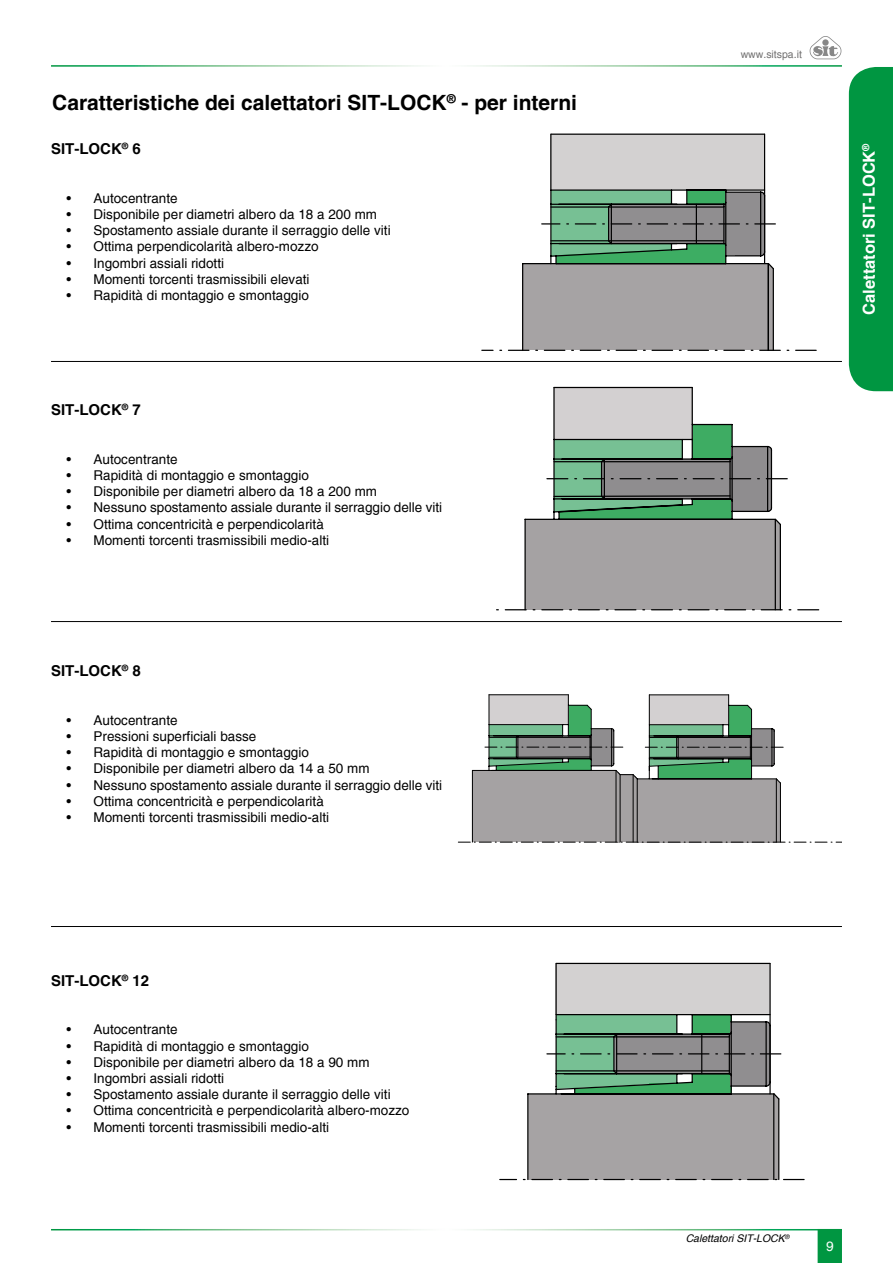
<style>
.page{position:relative;width:893px;height:1263px;background:#fff}
.page>*{position:absolute;margin:0;border:0;box-sizing:border-box;transform-origin:0 0}
.t1{font:700 21px "Helvetica";color:#000}
.t2{font:700 16.5px "Helvetica";color:#fff}
.t3{font:700 15px "Helvetica";color:#000}
.t4{font:13.5px "Helvetica";color:#000}
.t5{font:13.5px "Helvetica";color:#fff}
.t6{font:italic 10.5px "Helvetica";color:#000}
.t7{font:10.5px "Helvetica";color:#706f6f}
.t8{font:700 9.6px "Helvetica";color:#fff}
</style>
<div class="page">
<svg style="left:810px;top:36px;width:31px;height:23px"></svg>
<svg style="left:818px;top:1229px;width:24px;height:34px"></svg>
<div style="left:849px;top:67px;width:44px;height:324px;background:#009641"></div>
<div style="left:550px;top:134px;width:215px;height:56px;background:#d3d1d1"></div>
<hr style="left:550px;top:134px;width:1px;height:56px;background:#000">
<hr style="left:764px;top:134px;width:1px;height:129px;background:#000">
<hr style="left:551px;top:134px;width:213px;height:1px;background:#000">
<svg style="left:482px;top:189px;width:334px;height:162px"></svg>
<hr style="left:773px;top:269px;width:1px;height:81px;background:#000">
<hr style="left:768px;top:264px;width:1px;height:86px;background:#000">
<hr style="left:51px;top:361px;width:791px;height:1px;background:#000">
<hr style="left:777px;top:526px;width:3px;height:84px;background:#a5a2a3">
<hr style="left:774px;top:536px;width:3px;height:74px;background:#a5a2a3">
<svg style="left:524px;top:386px;width:252px;height:225px"></svg>
<hr style="left:554px;top:387px;width:138px;height:1px;background:#000">
<hr style="left:554px;top:461px;width:176px;height:1px;background:#000">
<svg style="left:553px;top:495px;width:178px;height:21px"></svg>
<hr style="left:775px;top:519px;width:1px;height:91px;background:#000">
<svg style="left:496px;top:609px;width:323px;height:1px"></svg>
<svg style="left:546px;top:478px;width:241px;height:1px"></svg>
<svg style="left:774px;top:518px;width:7px;height:21px"></svg>
<hr style="left:780px;top:524px;width:1px;height:86px;background:#000">
<hr style="left:51px;top:621px;width:791px;height:1px;background:#000">
<svg style="left:457px;top:694px;width:385px;height:149px"></svg>
<hr style="left:51px;top:926px;width:791px;height:1px;background:#000">
<div style="left:555px;top:963px;width:215px;height:51px;background:#d3d1d1"></div>
<hr style="left:555px;top:963px;width:2px;height:57px;background:#000">
<hr style="left:769px;top:963px;width:2px;height:131px;background:#000">
<hr style="left:556px;top:963px;width:214px;height:1px;background:#000">
<svg style="left:500px;top:1013px;width:304px;height:168px"></svg>
<h1 class="t1" style="left:52px;top:89px;width:526px">Caratteristiche dei calettatori SIT-LOCK<sup>®</sup> - per interni</h1>
<p class="t7" style="left:741px;top:48px;width:63px">www.sitspa.it</p>
<p class="t3" style="left:51px;top:140px;width:91px">SIT-LOCK<sup>®</sup> 6</p>
<p class="t8" style="left:860px;top:151px;width:9px;rotate:-90deg">®</p>
<p class="t4" style="left:67px;top:190px;width:113px">• Autocentrante</p>
<p class="t4" style="left:67px;top:206px;width:312px">• Disponibile per diametri albero da 18 a 200 mm</p>
<p class="t4" style="left:67px;top:223px;width:326px">• Spostamento assiale durante il serraggio delle viti</p>
<p class="t4" style="left:67px;top:239px;width:254px">• Ottima perpendicolarità albero-mozzo</p>
<p class="t4" style="left:67px;top:255px;width:159px">• Ingombri assiali ridotti</p>
<p class="t4" style="left:67px;top:271px;width:245px">• Momenti torcenti trasmissibili elevati</p>
<p class="t4" style="left:67px;top:287px;width:244px">• Rapidità di montaggio e smontaggio</p>
<p class="t2" style="left:859px;top:315px;width:166px;rotate:-90deg">Calettatori SIT-LOCK</p>
<p class="t3" style="left:51px;top:401px;width:91px">SIT-LOCK<sup>®</sup> 7</p>
<p class="t4" style="left:67px;top:451px;width:113px">• Autocentrante</p>
<p class="t4" style="left:67px;top:467px;width:244px">• Rapidità di montaggio e smontaggio</p>
<p class="t4" style="left:67px;top:484px;width:312px">• Disponibile per diametri albero da 18 a 200 mm</p>
<p class="t4" style="left:67px;top:500px;width:377px">• Nessuno spostamento assiale durante il serraggio delle viti</p>
<p class="t4" style="left:67px;top:516px;width:259px">• Ottima concentricità e perpendicolarità</p>
<p class="t4" style="left:67px;top:532px;width:264px">• Momenti torcenti trasmissibili medio-alti</p>
<p class="t3" style="left:51px;top:662px;width:91px">SIT-LOCK<sup>®</sup> 8</p>
<p class="t4" style="left:67px;top:712px;width:113px">• Autocentrante</p>
<p class="t4" style="left:67px;top:728px;width:191px">• Pressioni superficiali basse</p>
<p class="t4" style="left:67px;top:745px;width:244px">• Rapidità di montaggio e smontaggio</p>
<p class="t4" style="left:67px;top:761px;width:305px">• Disponibile per diametri albero da 14 a 50 mm</p>
<p class="t4" style="left:67px;top:777px;width:377px">• Nessuno spostamento assiale durante il serraggio delle viti</p>
<p class="t4" style="left:67px;top:793px;width:259px">• Ottima concentricità e perpendicolarità</p>
<p class="t4" style="left:67px;top:809px;width:264px">• Momenti torcenti trasmissibili medio-alti</p>
<p class="t3" style="left:51px;top:971px;width:100px">SIT-LOCK<sup>®</sup> 12</p>
<p class="t4" style="left:67px;top:1022px;width:113px">• Autocentrante</p>
<p class="t4" style="left:67px;top:1038px;width:244px">• Rapidità di montaggio e smontaggio</p>
<p class="t4" style="left:67px;top:1054px;width:305px">• Disponibile per diametri albero da 18 a 90 mm</p>
<p class="t4" style="left:67px;top:1070px;width:159px">• Ingombri assiali ridotti</p>
<p class="t4" style="left:67px;top:1087px;width:326px">• Spostamento assiale durante il serraggio delle viti</p>
<p class="t4" style="left:67px;top:1103px;width:344px">• Ottima concentricità e perpendicolarità albero-mozzo</p>
<p class="t4" style="left:67px;top:1119px;width:264px">• Momenti torcenti trasmissibili medio-alti</p>
<p class="t6" style="left:686px;top:1232px;width:105px">Calettatori SIT-LOCK<sup>®</sup></p>
<p class="t5" style="left:826px;top:1238px;width:9px">9</p>
</div>
